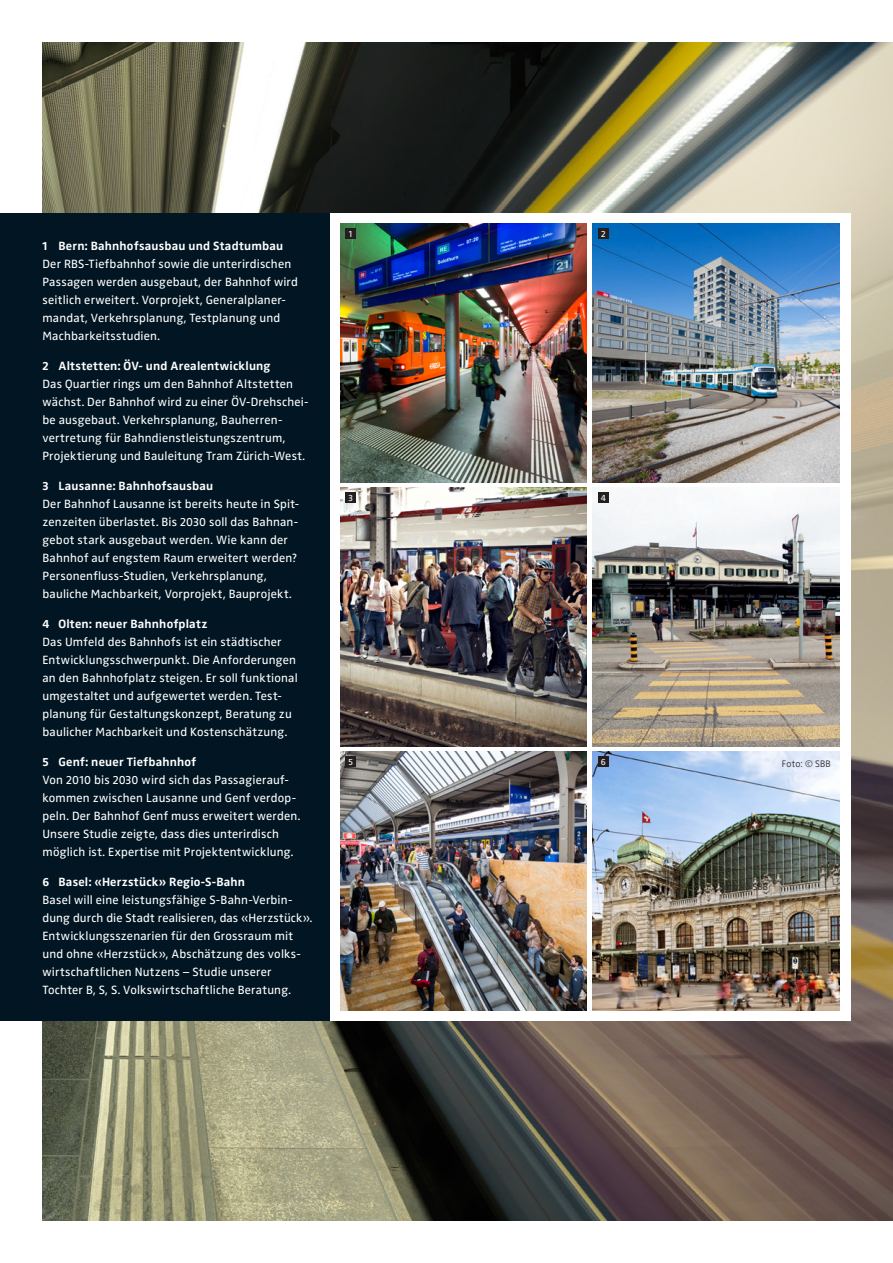
<style>
.page{position:relative;width:893px;height:1263px;background:#fff}
.page>*{position:absolute;margin:0;border:0;box-sizing:border-box;transform-origin:0 0}
.t1{font:12.3px/18px "Zwo Pro";letter-spacing:.015em;color:#fff}
.t2{font:700 12.3px "Zwo Pro";letter-spacing:.015em;color:#fff}
.t3{font:300 9.75px "Zwo Pro";letter-spacing:.015em;color:#231f20}
.t4{font:9.3px "Zwo Pro";color:#fff}
</style>
<div class="page">
<img style="left:43px;top:43px;width:850px;height:1177px">
<div style="left:327px;top:213px;width:523px;height:807px;background:#fff"></div>
<img style="left:593px;top:751px;width:246px;height:260px">
<img style="left:340px;top:751px;width:247px;height:260px">
<div style="left:0;top:213px;width:330px;height:807px;background:#011622"></div>
<img style="left:340px;top:487px;width:247px;height:260px">
<img style="left:593px;top:487px;width:246px;height:260px">
<img style="left:593px;top:223px;width:246px;height:260px">
<img style="left:340px;top:223px;width:247px;height:260px">
<div style="left:345px;top:229px;width:11px;height:10px;background:#231f20"></div>
<div style="left:345px;top:493px;width:11px;height:10px;background:#231f20"></div>
<div style="left:345px;top:756px;width:11px;height:11px;background:#231f20"></div>
<div style="left:598px;top:229px;width:11px;height:10px;background:#231f20"></div>
<div style="left:598px;top:493px;width:11px;height:10px;background:#231f20"></div>
<div style="left:598px;top:756px;width:11px;height:11px;background:#231f20"></div>
<p class="t2" style="left:43px;top:238px;width:242px">1 Bern: Bahnhofsausbau und Stadtumbau</p>
<p class="t1" style="left:43px;top:255px;width:257px">Der RBS-Tiefbahnhof sowie die unterirdischen Passagen werden ausgebaut, der Bahnhof wird seitlich erweitert. Vorprojekt, Generalplaner&shy;mandat, Verkehrsplanung, Testplanung und Machbarkeitsstudien.</p>
<p class="t2" style="left:43px;top:358px;width:230px">2 Altstetten: ÖV- und Arealentwicklung</p>
<p class="t1" style="left:43px;top:375px;width:267px">Das Quartier rings um den Bahnhof Altstetten wächst. Der Bahnhof wird zu einer ÖV-Drehschei&shy;be ausgebaut. Verkehrsplanung, Bauherren&shy;vertretung für Bahndienstleistungszentrum, Projektierung und Bauleitung Tram Zürich-West.</p>
<p class="t2" style="left:43px;top:478px;width:172px">3 Lausanne: Bahnhofsausbau</p>
<p class="t1" style="left:43px;top:495px;width:258px">Der Bahnhof Lausanne ist bereits heute in Spit&shy;zenzeiten überlastet. Bis 2030 soll das Bahnan&shy;gebot stark ausgebaut werden. Wie kann der Bahnhof auf engstem Raum erweitert werden?<br>Personenfluss-Studien, Verkehrsplanung, bauliche Machbarkeit, Vorprojekt, Bauprojekt.</p>
<p class="t2" style="left:43px;top:616px;width:166px">4 Olten: neuer Bahnhofplatz</p>
<p class="t1" style="left:43px;top:633px;width:257px">Das Umfeld des Bahnhofs ist ein städtischer Entwicklungsschwerpunkt. Die Anforderungen an den Bahnhofplatz steigen. Er soll funktional umgestaltet und aufgewertet werden. Test&shy;planung für Gestaltungskonzept, Beratung zu baulicher Machbarkeit und Kostenschätzung.</p>
<p class="t2" style="left:43px;top:754px;width:155px">5 Genf: neuer Tiefbahnhof</p>
<p class="t1" style="left:43px;top:771px;width:260px">Von 2010 bis 2030 wird sich das Passagierauf&shy;kommen zwischen Lausanne und Genf verdop&shy;peln. Der Bahnhof Genf muss erweitert werden.<br>Unsere Studie zeigte, dass dies unterirdisch möglich ist. Expertise mit Projektentwicklung.</p>
<p class="t2" style="left:43px;top:874px;width:204px">6 Basel: «Herzstück» Regio-S-Bahn</p>
<p class="t1" style="left:43px;top:891px;width:271px">Basel will eine leistungsfähige S-Bahn-Verbin&shy;dung durch die Stadt realisieren, das «Herzstück».<br>Entwicklungsszenarien für den Grossraum mit und ohne «Herzstück», Abschätzung des volks&shy;wirtschaftlichen Nutzens – Studie unserer Tochter B, S, S. Volkswirtschaftliche Beratung.</p>
<p class="t4" style="left:349px;top:228px;width:5px">1</p>
<p class="t4" style="left:349px;top:492px;width:6px">3</p>
<p class="t4" style="left:348px;top:756px;width:6px">5</p>
<p class="t4" style="left:601px;top:228px;width:6px">2</p>
<p class="t4" style="left:601px;top:492px;width:7px">4</p>
<p class="t4" style="left:601px;top:756px;width:7px">6</p>
<p class="t3" style="left:782px;top:758px;width:50px">Foto: © SBB</p>
<p class="t3" style="left:719px;top:881px;width:50px">Foto: © SBB</p>
</div>
